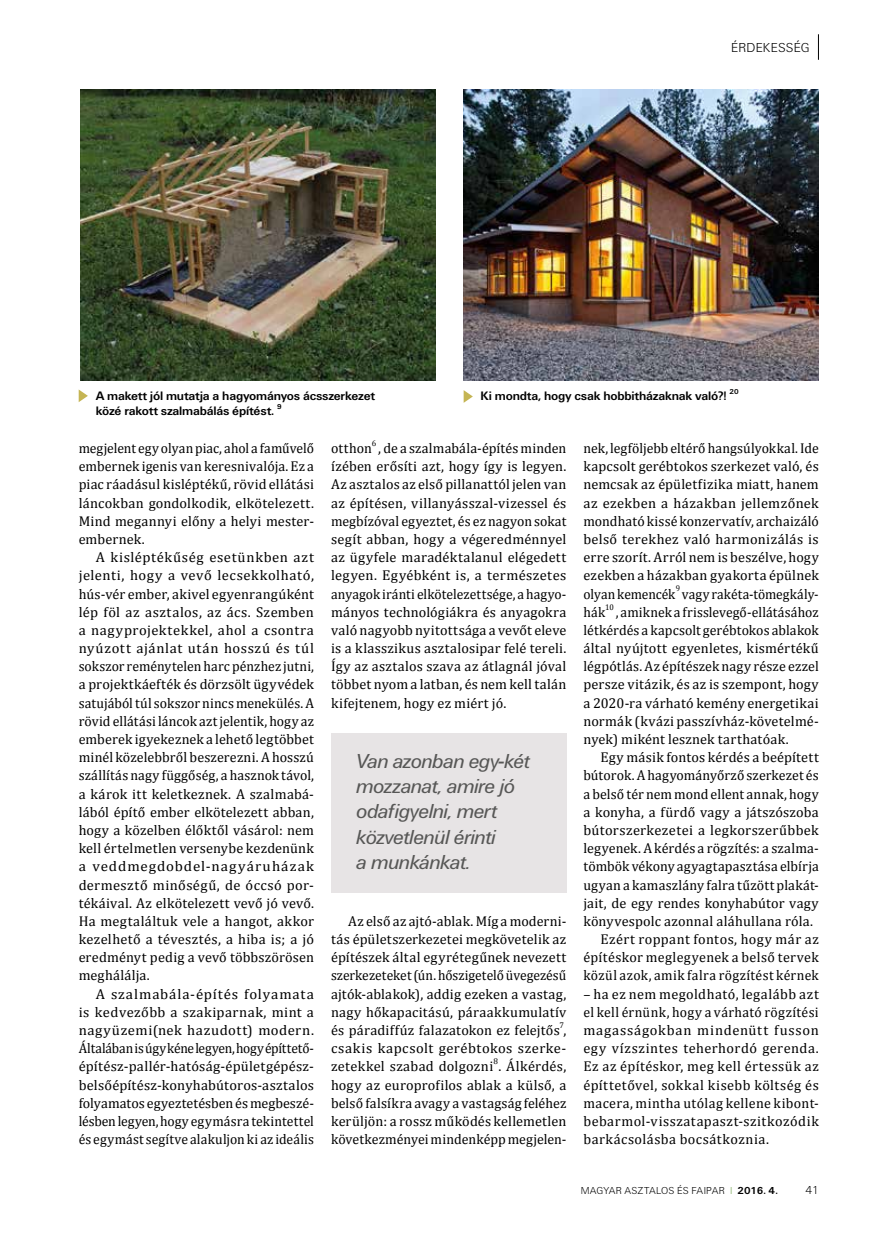
<style>
.page{position:relative;width:872px;height:1242px;background:#fff}
.page>*{position:absolute;margin:0;border:0;box-sizing:border-box;transform-origin:0 0}
.t1{font:italic 21px/25.2px "U001";letter-spacing:-.035em;color:#575756}
.t2{font:14.25px/18.1px "Cambria";letter-spacing:.015em;color:#000;text-align:justify}
.t3{font:14.25px/18.1px "Cambria";letter-spacing:.015em;color:#000;text-align:justify;scale:.96 1}
.t4{font:14.25px/18.1px "Cambria";letter-spacing:.015em;color:#000;text-align:justify;scale:1.04 1}
.t5{font:14.25px "Cambria";letter-spacing:.015em;color:#000;scale:.95 1}
.t6{font:13.5px "U001 Lig";letter-spacing:.01em;color:#000}
.t7{font:700 12.75px/15.3px "U001";letter-spacing:-.015em;color:#000}
.t8{font:12px "U001 Lig";color:#000}
.t9{font:10.5px "U001 Lig";letter-spacing:.015em;color:#000}
.t10{font:8.25px "Cambria";color:#000}
.t11{font:8.25px "Cambria";color:#000;scale:.96 1}
.t12{font:8.25px "Cambria";color:#000;scale:.95 1}
.t13{font:700 7.35px "U001";color:#000}
.s1{color:#7ba858}
.s2{font-family:"U001";font-weight:700}
</style>
<div class="page">
<svg style="left:818px;top:34px;width:1px;height:26px"></svg>
<div style="left:331px;top:733px;width:235px;height:159px;background:#e7e4e5"></div>
<img style="left:80px;top:89px;width:355px;height:291px">
<svg style="left:79px;top:389px;width:9px;height:13px"></svg>
<img style="left:464px;top:89px;width:355px;height:291px">
<svg style="left:463px;top:390px;width:10px;height:13px"></svg>
<p class="t6" style="left:731px;top:40px;width:80px">ÉRDEKESSÉG</p>
<p class="t7" style="left:96px;top:388px;width:281px">A makett jól mutatja a hagyományos ácsszerkezet közé rakott szalmabálás építést.</p>
<p class="t13" style="left:277px;top:402px;width:6px">9</p>
<p class="t13" style="left:729px;top:387px;width:11px">20</p>
<p class="t7" style="left:480px;top:388px;width:247px">Ki mondta, hogy csak hobbitházaknak való?!</p>
<p class="t3" style="left:79px;top:439px;width:247px">megjelent egy olyan piac, ahol a faművelő embernek igenis van keresnivalója. Ez a piac ráadásul kisléptékű, rövid ellátási láncokban gondolkodik, elkötelezett.<br>Mind megannyi előny a helyi mester&shy;embernek.</p>
<p class="t2" style="left:79px;top:548px;width:237px;text-indent:17px">A kisléptékűség esetünkben azt jelenti, hogy a vevő lecsekkolható, hús-vér ember, akivel egyenrangúként lép föl az asztalos, az ács. Szemben a nagyprojektekkel, ahol a csontra nyúzott ajánlat után hosszú és túl sokszor reménytelen harc pénzhez jutni, a projektkáefték és dörzsölt ügyvédek satujából túl sokszor nincs menekülés. A rövid ellátási láncok azt jelentik, hogy az emberek igyekeznek a lehető legtöbbet minél közelebbről beszerezni. A hosszú szállítás nagy függőség, a hasznok távol, a károk itt keletkeznek. A szalmabá&shy;lából építő ember elkötelezett abban, hogy a közelben élőktől vásárol: nem kell értelmetlen versenybe kezdenünk a veddmegdobdel-nagyáruházak dermesztő minőségű, de óccsó por&shy;tékáival. Az elkötelezett vevő jó vevő.<br>Ha megtaláltuk vele a hangot, akkor kezelhető a tévesztés, a hiba is; a jó eredményt pedig a vevő többszörösen meghálálja.</p>
<p class="t4" style="left:79px;top:984px;width:228px;text-indent:17px">A szalmabála-építés folyamata is kedvezőbb a szakiparnak, mint a nagyüzemi(nek hazudott) modern.<br>Általában is úgy kéne legyen, hogy építtető&shy;építész-pallér-hatóság-épületgépész&shy;belsőépítész-konyhabútoros-asztalos folyamatos egyeztetésben és megbeszé&shy;lésben legyen, hogy egymásra tekintettel és egymást segítve alakuljon ki az ideális</p>
<p class="t2" style="left:331px;top:439px;width:42px">otthon</p>
<p class="t10" style="left:372px;top:438px;width:6px">6</p>
<p class="t2" style="left:331px;top:439px;width:237px;text-indent:47px">, de a szalmabála-építés minden ízében erősíti azt, hogy így is legyen.<br>Az asztalos az első pillanattól jelen van az építésen, villanyásszal-vizessel és megbízóval egyeztet, és ez nagyon sokat segít abban, hogy a végeredménnyel az ügyfele maradéktalanul elégedett legyen. Egyébként is, a természetes anyagok iránti elkötelezettsége, a hagyo&shy;mányos technológiákra és anyagokra való nagyobb nyitottsága a vevőt eleve is a klasszikus asztalosipar felé tereli.<br>Így az asztalos szava az átlagnál jóval többet nyom a latban, és nem kell talán kifejtenem, hogy ez miért jó.</p>
<h1 class="t1" style="left:356px;top:749px;width:176px">Van azonban egy-két mozzanat, amire jó odafigyelni, mert közvetlenül érinti<br>a munkánkat.</h1>
<p class="t2" style="left:331px;top:912px;width:237px;text-indent:17px">Az első az ajtó-ablak. Míg a moderni&shy;tás épületszerkezetei megkövetelik az építészek által egyrétegűnek nevezett szerkezeteket (ún. hőszigetelő üvegezésű ajtók-ablakok), addig ezeken a vastag, nagy hőkapacitású, páraakkumulatív és páradiffúz falazatokon ez felejtős ,</p>
<p class="t10" style="left:559px;top:1020px;width:6px">7</p>
<p class="t2" style="left:331px;top:1039px;width:237px">csakis kapcsolt gerébtokos szerke&shy;zetekkel szabad dolgozni . Álkérdés,</p>
<p class="t10" style="left:493px;top:1056px;width:6px">8</p>
<p class="t2" style="left:331px;top:1075px;width:237px">hogy az europrofilos ablak a külső, a belső falsíkra avagy a vastagság feléhez kerüljön: a rossz működés kellemetlen következményei mindenképp megjelen-</p>
<p class="t2" style="left:583px;top:439px;width:237px">nek, legföljebb eltérő hangsúlyokkal. Ide kapcsolt gerébtokos szerkezet való, és nemcsak az épületfizika miatt, hanem az ezekben a házakban jellemzőnek mondható kissé konzervatív, archaizáló belső terekhez való harmonizálás is erre szorít. Arról nem is beszélve, hogy ezekben a házakban gyakorta épülnek olyan kemencék</p>
<p class="t12" style="left:675px;top:584px;width:6px">9</p>
<p class="t5" style="left:682px;top:585px;width:146px">vagy rakéta-tömegkály-</p>
<p class="t3" style="left:583px;top:603px;width:24px">hák</p>
<p class="t11" style="left:605px;top:602px;width:10px">10</p>
<p class="t3" style="left:583px;top:603px;width:247px;text-indent:32px">, amiknek a frisslevegő-ellátásához létkérdés a kapcsolt gerébtokos ablakok által nyújtott egyenletes, kismértékű légpótlás. Az építészek nagy része ezzel persze vitázik, és az is szempont, hogy a 2020-ra várható kemény energetikai normák (kvázi passzívház-követelmé&shy;nyek) miként lesznek tarthatóak.</p>
<p class="t2" style="left:600px;top:748px;width:220px">Egy másik fontos kérdés a beépített</p>
<p class="t2" style="left:583px;top:766px;width:237px">bútorok. A hagyományőrző szerkezet és</p>
<p class="t2" style="left:583px;top:784px;width:237px">a belső tér nem mond ellent annak, hogy</p>
<p class="t2" style="left:583px;top:803px;width:237px">a konyha, a fürdő vagy a játszószoba</p>
<p class="t2" style="left:583px;top:821px;width:237px">bútorszerkezetei a legkorszerűbbek</p>
<p class="t2" style="left:583px;top:839px;width:237px">legyenek. A kérdés a rögzítés: a szalma-</p>
<p class="t2" style="left:583px;top:857px;width:237px">tömbök vékony agyagtapasztása elbírja</p>
<p class="t2" style="left:583px;top:875px;width:237px">ugyan a kamaszlány falra tűzött plakát-</p>
<p class="t2" style="left:583px;top:893px;width:237px">jait, de egy rendes konyhabútor vagy</p>
<p class="t2" style="left:583px;top:912px;width:231px">könyvespolc azonnal aláhullana róla.</p>
<p class="t2" style="left:600px;top:930px;width:220px">Ezért roppant fontos, hogy már az</p>
<p class="t2" style="left:583px;top:948px;width:237px">építéskor meglegyenek a belső tervek</p>
<p class="t3" style="left:583px;top:966px;width:247px">közül azok, amik falra rögzítést kérnek</p>
<p class="t2" style="left:583px;top:984px;width:237px">– ha ez nem megoldható, legalább azt el kell érnünk, hogy a várható rögzítési magasságokban mindenütt fusson egy vízszintes teherhordó gerenda.<br>Ez az építéskor, meg kell értessük az építtetővel, sokkal kisebb költség és macera, mintha utólag kellene kibont&shy;bebarmol-visszatapaszt-szitkozódik barkácsolásba bocsátkoznia.</p>
<p class="t9" style="left:581px;top:1184px;width:199px">MAGYAR ASZTALOS ÉS FAIPAR <span class="s1">I</span> <span class="s2">2016. 4.</span></p>
<p class="t8" style="left:805px;top:1183px;width:15px">41</p>
</div>
